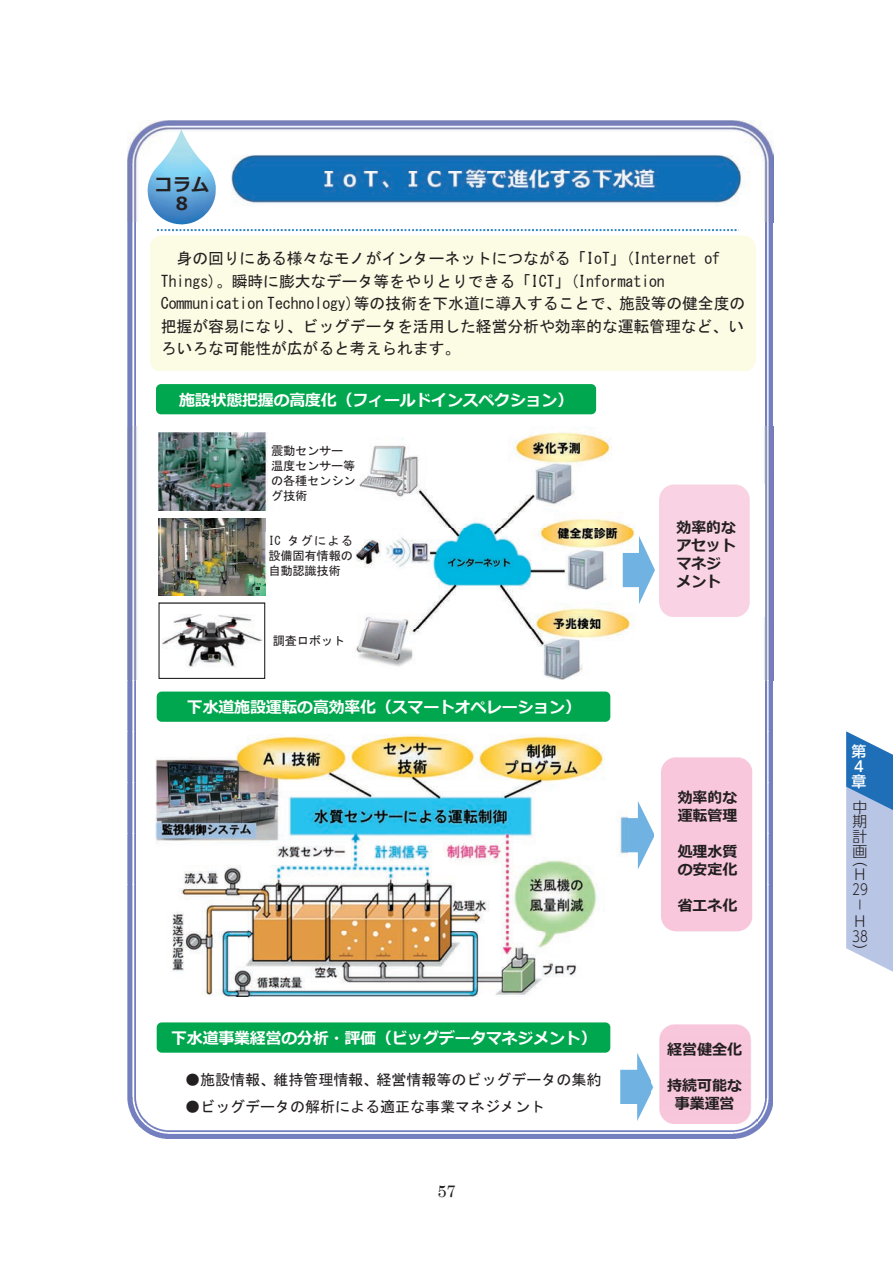
<style>
.page{position:relative;width:893px;height:1263px;background:#fff}
.page>*{position:absolute;margin:0;border:0;box-sizing:border-box;transform-origin:0 0}
.t1{font:700 18px/19.2px "Meiryo";color:#231f20;text-align:center}
.t2{font:16.5px "Century";color:#231f20}
.t3{font:15.9px/22.5px "MS Gothic";color:#231f20}
.t4{font:700 15.9px "Meiryo";letter-spacing:-.005em;color:#fff}
.t5{font:15px "MS Gothic";letter-spacing:-.01em;color:#231f20}
.t6{font:700 15px/18px "Meiryo";letter-spacing:-.005em;color:#231f20}
.t7{font:300 14.85px/15.1px "UD Shin Go Pro";color:#231f20}
.t8{font:500 14.85px/14.9px "UD Shin Go Pro";color:#fff}
.t9{font:12px/15px "MS Gothic";letter-spacing:-.015em;color:#231f20}
</style>
<div class="page">
<svg style="left:846px;top:731px;width:47px;height:241px;background:#9db7dc"></svg>
<img style="left:127px;top:120px;width:646px;height:714px">
<svg style="left:127px;top:222px;width:646px;height:51px"></svg>
<svg style="left:127px;top:273px;width:646px;height:51px"></svg>
<svg style="left:127px;top:324px;width:646px;height:51px"></svg>
<svg style="left:127px;top:375px;width:646px;height:51px"></svg>
<div style="left:127px;top:681px;width:646px;height:51px;background:#fff"></div>
<svg style="left:127px;top:732px;width:646px;height:51px"></svg>
<svg style="left:127px;top:783px;width:646px;height:50px"></svg>
<svg style="left:127px;top:834px;width:646px;height:50px"></svg>
<svg style="left:127px;top:884px;width:646px;height:51px"></svg>
<svg style="left:127px;top:935px;width:646px;height:51px"></svg>
<svg style="left:127px;top:1037px;width:646px;height:51px"></svg>
<svg style="left:127px;top:1088px;width:646px;height:50px"></svg>
<svg style="left:157px;top:229px;width:582px;height:2px"></svg>
<img style="left:148px;top:129px;width:68px;height:95px">
<div style="left:150px;top:235px;width:605px;height:46px;background:#fcfce5"></div>
<div style="left:150px;top:281px;width:605px;height:45px;background:#fcfce5"></div>
<div style="left:150px;top:326px;width:605px;height:45px;background:#fcfce5"></div>
<div style="left:157px;top:1022px;width:453px;height:31px;background:#00a74e;border-radius:5px"></div>
<svg style="left:620px;top:1053px;width:32px;height:68px"></svg>
<img style="left:652px;top:1024px;width:105px;height:99px">
<img style="left:174px;top:1065px;width:438px;height:54px">
<div style="left:157px;top:691px;width:453px;height:31px;background:#00a74e;border-radius:5px"></div>
<svg style="left:628px;top:801px;width:27px;height:68px"></svg>
<img style="left:655px;top:757px;width:105px;height:186px">
<svg style="left:623px;top:536px;width:32px;height:68px"></svg>
<img style="left:659px;top:485px;width:106px;height:131px">
<img style="left:159px;top:433px;width:207px;height:77px">
<img style="left:159px;top:519px;width:107px;height:77px">
<img style="left:257px;top:533px;width:107px;height:49px">
<div style="left:156px;top:384px;width:440px;height:30px;background:#00a74e;border-radius:5px"></div>
<svg style="left:158px;top:602px;width:107px;height:77px"></svg>
<img style="left:162px;top:615px;width:99px;height:53px">
<img style="left:156px;top:734px;width:472px;height:262px">
<p class="t1" style="left:155px;top:175px;width:56px">コラム<br>8</p>
<p class="t3" style="left:161px;top:247px;width:586px;text-indent:16px">身の回りにある様々なモノがインターネットにつながる「IoT」(Internet of Things)。瞬時に膨大なデータ等をやりとりできる「ICT」(Information Communication Technology)等の技術を下水道に導入することで、施設等の健全度の把握が容易になり、ビッグデータを活用した経営分析や効率的な運転管理など、いろいろな可能性が広がると考えられます。</p>
<p class="t4" style="left:179px;top:389px;width:396px">施設状態把握の⾼度化（フィールドインスペクション）</p>
<p class="t9" style="left:271px;top:443px;width:86px">震動センサー温度センサー等の各種センシング技術</p>
<p class="t9" style="left:268px;top:533px;width:86px;text-align:justify">IC タグによる設備固有情報の自動認識技術</p>
<p class="t9" style="left:273px;top:633px;width:74px">調査ロボット</p>
<p class="t4" style="left:187px;top:696px;width:396px">下⽔道施設運転の⾼効率化（スマートオペレーション）</p>
<p class="t4" style="left:171px;top:1027px;width:427px">下⽔道事業経営の分析・評価（ビッグデータマネジメント）</p>
<p class="t5" style="left:185px;top:1072px;width:418px">●施設情報、維持管理情報、経営情報等のビッグデータの集約</p>
<p class="t5" style="left:185px;top:1099px;width:362px">●ビッグデータの解析による適正な事業マネジメント</p>
<p class="t2" style="left:437px;top:1177px;width:20px">57</p>
<p class="t6" style="left:676px;top:520px;width:61px">効率的なアセットマネジメント</p>
<p class="t6" style="left:678px;top:789px;width:61px">効率的な運転管理</p>
<p class="t6" style="left:678px;top:843px;width:61px">処理⽔質の安定化</p>
<p class="t6" style="left:678px;top:897px;width:61px">省エネ化</p>
<p class="t6" style="left:667px;top:1041px;width:76px">経営健全化</p>
<p class="t6" style="left:667px;top:1077px;width:76px;text-align:center">持続可能な事業運営</p>
<p class="t8" style="left:851px;top:744px;width:16px">第<br>４章</p>
<p class="t7" style="left:853px;top:799px;width:16px;text-align:justify">中期計画</p>
<p class="t7" style="left:852px;top:851px;width:17px">（<br>H<br>29</p>
<p class="t7" style="left:852px;top:911px;width:14px;rotate:-90deg">－</p>
<p class="t7" style="left:852px;top:913px;width:17px">H<br>38）</p>
</div>
